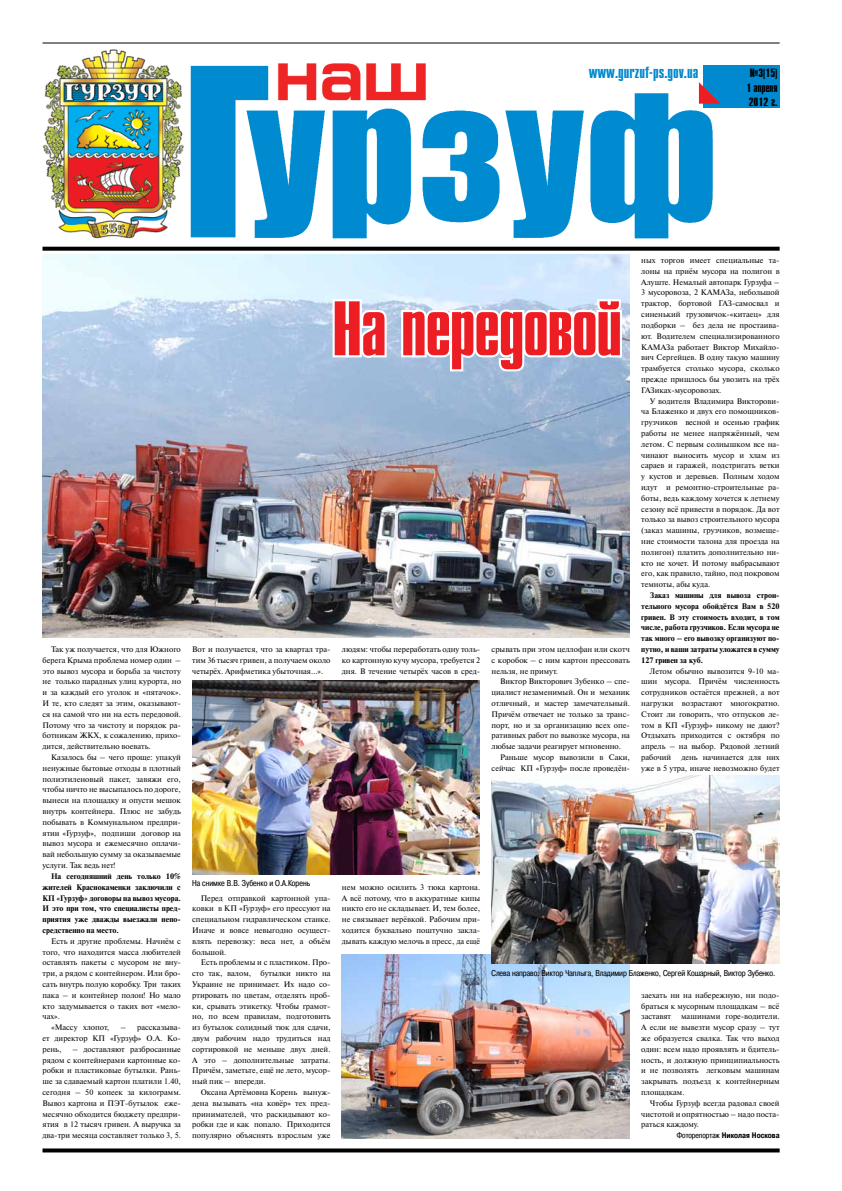
<style>
.page{position:relative;width:842px;height:1191px;background:#fff}
.page>*{position:absolute;margin:0;border:0;box-sizing:border-box;transform-origin:0 0}
.t1{font:700 77px "Compact C";letter-spacing:-.03em;color:#ed1d24}
.t2{font:700 16.2px "Compact C";color:#0089cf}
.t3{font:700 12px/14.4px "Compact C";letter-spacing:-.02em;color:#000;text-align:justify}
.t4{font:8.5px "Pragmatica Cond C";color:#000}
.t5{font:8px/10.8px "Newton C";color:#000;text-align:justify}
.t6{font:700 8px/10.8px "Newton C";color:#000;text-align:justify}
.t7{font:700 8px "Pragmatica Cond C";color:#000}
.s1{font-weight:400}
</style>
<div class="page">
<img style="left:342px;top:954px;width:288px;height:184px">
<svg style="left:42px;top:1148px;width:738px;height:4px;background:#1e1e1e"></svg>
<img style="left:186px;top:65px;width:554px;height:182px">
<hr style="left:42px;top:42px;width:738px;height:1px;background:#000">
<svg style="left:42px;top:247px;width:738px;height:4px;background:#131313"></svg>
<img style="left:43px;top:49px;width:141px;height:190px">
<img style="left:274px;top:63px;width:157px;height:44px">
<div style="left:703px;top:66px;width:77px;height:42px;background:#0089cf"></div>
<svg style="left:699px;top:82px;width:21px;height:22px"></svg>
<img style="left:42px;top:255px;width:587px;height:382px">
<svg style="left:330px;top:297px;width:59px;height:63px"></svg>
<svg style="left:399px;top:297px;width:225px;height:76px"></svg>
<img style="left:192px;top:680px;width:288px;height:194px">
<img style="left:491px;top:775px;width:288px;height:188px">
<h2 class="t2" style="left:589px;top:65px;width:111px">www.gurzuf-ps.gov.ua</h2>
<h3 class="t3" style="left:746px;top:66px;width:33px">№3(15)<br>1 апреля 2012 г.</h3>
<p class="t5" style="left:43px;top:644px;width:140px;text-indent:9px">Так уж получается, что для Южного берега Крыма проблема номер один – это вывоз мусора и борьба за чистоту не только парадных улиц курорта, но и за каждый его уголок и «пятачок».<br>И те, кто следят за этим, оказывают&shy;ся на самой что ни на есть передовой.<br>Потому что за чистоту и порядок ра&shy;ботникам ЖКХ, к сожалению, прихо&shy;дится, действительно воевать.</p>
<p class="t5" style="left:43px;top:752px;width:140px;text-indent:9px">Казалось бы – чего проще: упакуй ненужные бытовые отходы в плотный полиэтиленовый пакет, завяжи его, чтобы ничто не высыпалось по дороге, вынеси на площадку и опусти мешок внутрь контейнера. Плюс не забудь побывать в Коммунальном предпри&shy;ятии «Гурзуф», подпиши договор на вывоз мусора и ежемесячно оплачи&shy;вай небольшую сумму за оказываемые услуги. Так ведь нет!</p>
<p class="t6" style="left:43px;top:870px;width:140px;text-indent:9px">На сегодняшний день только 10% жителей Краснокаменки заключили с КП «Гурзуф» договоры на вывоз мусора.<br>И это при том, что специалисты пред&shy;приятия уже дважды выезжали непо&shy;средственно на место.</p>
<p class="t5" style="left:51px;top:935px;width:131px">Есть и другие проблемы. Начнём с</p>
<p class="t5" style="left:43px;top:946px;width:140px">того, что находится масса любителей</p>
<p class="t5" style="left:43px;top:957px;width:140px">оставлять пакеты с мусором не вну-</p>
<p class="t5" style="left:43px;top:968px;width:140px">три, а рядом с контейнером. Или бро-</p>
<p class="t5" style="left:43px;top:978px;width:140px">сать внутрь полую коробку. Три таких</p>
<p class="t5" style="left:43px;top:989px;width:140px">пака – и контейнер полон! Но мало</p>
<p class="t5" style="left:43px;top:1000px;width:140px">кто задумывается о таких вот «мело-</p>
<p class="t5" style="left:43px;top:1011px;width:19px">чах».</p>
<p class="t5" style="left:51px;top:1022px;width:60px">«Массу хлопот,</p>
<p class="t5" style="left:43px;top:1022px;width:140px;text-indent:78px">– рассказыва&shy;ет директор КП «Гурзуф» О.А. Ко&shy;рень,</p>
<p class="t5" style="left:43px;top:1043px;width:140px;text-indent:30px">– доставляют разбросанные рядом с контейнерами картонные ко&shy;робки и пластиковые бутылки. Рань&shy;ше за сдаваемый картон платили 1.40, сегодня – 50 копеек за килограмм.<br>Вывоз картона и ПЭТ-бутылок еже&shy;месячно обходится бюджету предпри&shy;ятия в 12 тысяч гривен. А выручка за два-три месяца составляет только 3, 5.</p>
<h1 class="t1" style="left:332px;top:290px;width:292px">На передовой</h1>
<p class="t5" style="left:192px;top:644px;width:140px">Вот и получается, что за квартал тра&shy;тим 36 тысяч гривен, а получаем около четырёх. Арифметика убыточная…».</p>
<p class="t5" style="left:342px;top:644px;width:140px">людям: чтобы переработать одну толь&shy;ко картонную кучу мусора, требуется 2 дня. В течение четырёх часов в сред-</p>
<p class="t5" style="left:492px;top:644px;width:140px">срывать при этом целлофан или скотч с коробок – с ним картон прессовать нельзя, не примут.</p>
<p class="t5" style="left:492px;top:676px;width:140px;text-indent:9px">Виктор Викторович Зубенко – спе&shy;циалист незаменимый. Он и механик отличный, и мастер замечательный.<br>Причём отвечает не только за транс&shy;порт, но и за организацию всех опе&shy;ративных работ по вывозке мусора, на любые задачи реагирует мгновенно.</p>
<p class="t5" style="left:492px;top:752px;width:140px;text-align:right">Раньше мусор вывозили в Саки, сейчас КП «Гурзуф» после проведён-</p>
<p class="t5" style="left:641px;top:255px;width:140px">ных торгов имеет специальные та&shy;лоны на приём мусора на полигон в Алуште. Немалый автопарк Гурзуфа – 3 мусоровоза, 2 КАМАЗа, небольшой трактор, бортовой ГАЗ-самосвал и синенький грузовичок-«китаец» для подборки – без дела не простаива&shy;ют. Водителем специализированного КАМАЗа работает Виктор Михайло&shy;вич Сергейцев. В одну такую машину трамбуется столько мусора, сколько прежде пришлось бы увозить на трёх ГАЗиках-мусоровозах.</p>
<p class="t5" style="left:641px;top:395px;width:140px;text-indent:9px">У водителя Владимира Викторови&shy;ча Блаженко и двух его помощников&shy;грузчиков весной и осенью график работы не менее напряжённый, чем летом. С первым солнышком все на&shy;чинают выносить мусор и хлам из сараев и гаражей, подстригать ветки у кустов и деревьев. Полным ходом идут и ремонтно-строительные ра&shy;боты, ведь каждому хочется к летнему сезону всё привести в порядок. Да вот только за вывоз строительного мусора (заказ машины, грузчиков, возмеще&shy;ние стоимости талона для проезда на полигон) платить дополнительно ни&shy;кто не хочет. И потому выбрасывают его, как правило, тайно, под покровом темноты, абы куда.</p>
<p class="t6" style="left:641px;top:590px;width:140px;text-indent:9px">Заказ машины для вывоза строи&shy;тельного мусора обойдётся Вам в 520 гривен. В эту стоимость входит, в том числе, работа грузчиков. Если мусора не так много – его вывозку организуют по&shy;путно, и ваши затраты уложатся в сумму 127 гривен за куб.</p>
<p class="t5" style="left:641px;top:665px;width:140px;text-indent:9px">Летом обычно вывозится 9-10 ма&shy;шин мусора. Причём численность сотрудников остаётся прежней, а вот нагрузки возрастают многократно.<br>Стоит ли говорить, что отпусков ле&shy;том в КП «Гурзуф» никому не дают?<br>Отдыхать приходится с октября по апрель – на выбор. Рядовой летний рабочий</p>
<p class="t5" style="left:641px;top:752px;width:140px;text-align:right">день начинается для них<br>уже в 5 утра, иначе невозможно будет</p>
<p class="t4" style="left:192px;top:878px;width:119px">На снимке В.В. Зубенко и О.А.Корень</p>
<p class="t5" style="left:192px;top:892px;width:140px;text-indent:9px">Перед отправкой картонной упа&shy;ковки в КП «Гурзуф» его прессуют на специальном гидравлическом станке.<br>Иначе и вовсе невыгодно осущест&shy;влять перевозку: веса нет, а объём большой.</p>
<p class="t5" style="left:192px;top:957px;width:140px;text-indent:9px">Есть проблемы и с пластиком. Про&shy;сто так, валом, бутылки никто на Украине не принимает. Их надо со&shy;ртировать по цветам, отделять проб&shy;ки, срывать этикетку. Чтобы грамот&shy;но, по всем правилам, подготовить из бутылок солидный тюк для сдачи, двум рабочим надо трудиться над сортировкой не меньше двух дней.<br>А это – дополнительные затраты.<br>Причём, заметьте, ещё не лето, мусор&shy;ный пик – впереди.</p>
<p class="t5" style="left:192px;top:1086px;width:140px;text-indent:9px">Оксана Артёмовна Корень вынуж&shy;дена вызывать «на ковёр» тех пред&shy;принимателей, что раскидывают ко&shy;робки где и как попало. Приходится популярно объяснять взрослым уже</p>
<p class="t5" style="left:342px;top:881px;width:140px">нем можно осилить 3 тюка картона.<br>А всё потому, что в аккуратные кипы никто его не складывает. И, тем более, не связывает верёвкой. Рабочим при&shy;ходится буквально поштучно закла&shy;дывать каждую мелочь в пресс, да ещё</p>
<p class="t4" style="left:491px;top:968px;width:285px">Слева направо: Виктор Чаплыга, Владимир Блаженко, Сергей Кошарный, Виктор Зубенко.</p>
<p class="t5" style="left:641px;top:989px;width:140px">заехать ни на набережную, ни подо&shy;браться к мусорным площадкам – всё заставят</p>
<p class="t5" style="left:641px;top:1011px;width:140px;text-indent:40px">машинами горе-водители.<br>А если не вывезти мусор сразу – тут же образуется свалка. Так что выход один: всем надо проявлять и бдитель&shy;ность, и должную принципиальность и не позволять легковым машинам закрывать подъезд к контейнерным площадкам.</p>
<p class="t5" style="left:641px;top:1097px;width:140px;text-indent:9px">Чтобы Гурзуф всегда радовал своей чистотой и опрятностью – надо поста&shy;раться каждому.</p>
<p class="t7" style="left:677px;top:1131px;width:104px"><span class="s1">Фоторепортаж</span> Николая Носкова</p>
</div>
